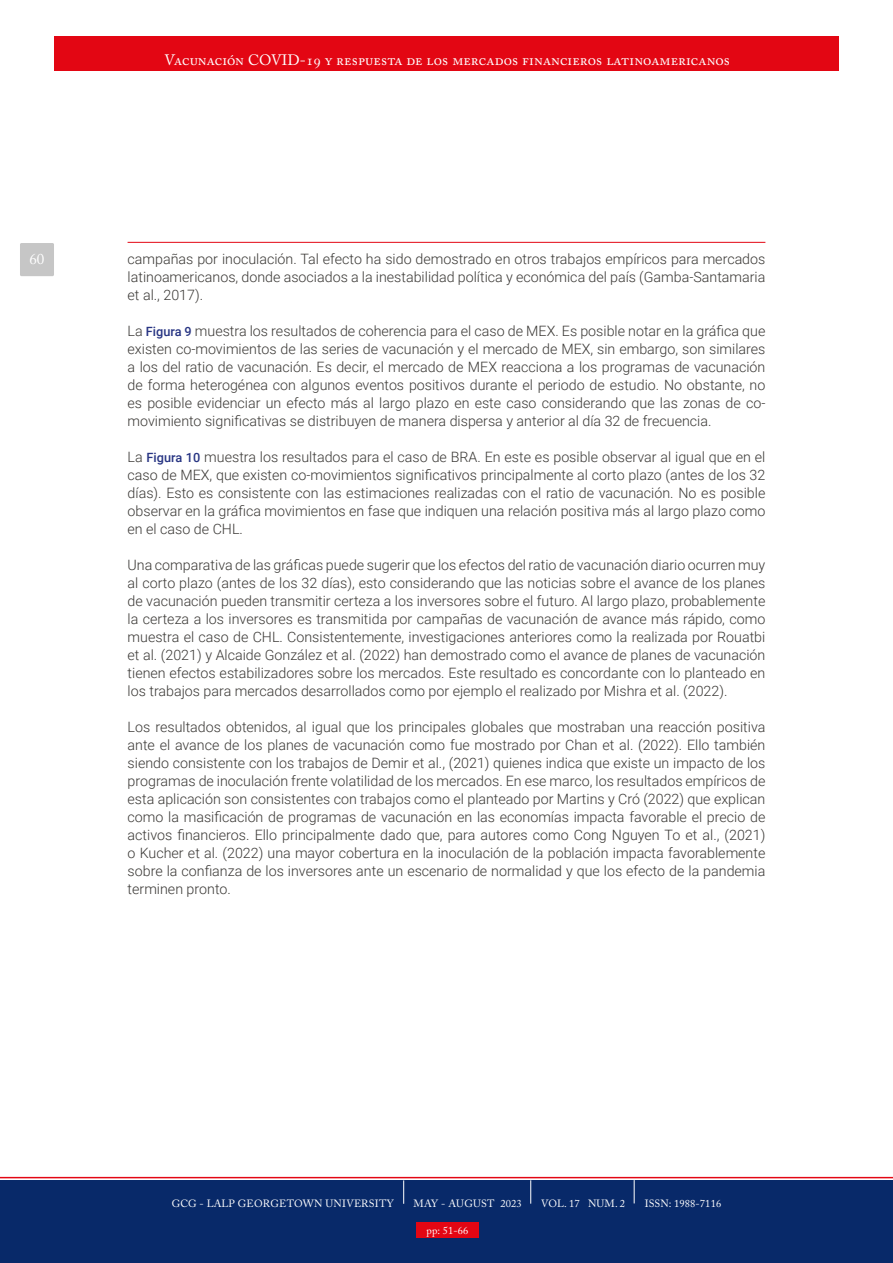
<style>
.page{position:relative;width:893px;height:1263px;background:#fff}
.page>*{position:absolute;margin:0;border:0;box-sizing:border-box;transform-origin:0 0}
.t1{font:15px "Adobe Caslon Pro";letter-spacing:.005em;color:#fff}
.t2{font:300 14.25px/18px "Roboto";color:#3a3835;text-align:justify}
.t3{font:10.5px "Adobe Caslon Pro";letter-spacing:.01em;color:#fff}
.s1{font-weight:500;font-size:12.75px;color:#283583}
</style>
<div class="page">
<div style="left:54px;top:37px;width:785px;height:34px;background:#e30613"></div>
<div style="left:0;top:1180px;width:893px;height:83px;background:#082969"></div>
<div style="left:20px;top:243px;width:34px;height:33px;background:#c6c6c6;border-radius:2px"></div>
<hr style="left:128px;top:242px;width:637px;height:1px;background:#e30613">
<svg style="left:0;top:1177px;width:893px;height:27px"></svg>
<div style="left:416px;top:1222px;width:63px;height:15px;background:#e30613"></div>
<p class="t1" style="left:29px;top:250px;width:16px">60</p>
<p class="t1" style="left:165px;top:51px;width:567px">Vacunación COVID-19 y respuesta de los mercados financieros latinoamericanos</p>
<p class="t2" style="left:128px;top:250px;width:639px">campañas por inoculación. Tal efecto ha sido demostrado en otros trabajos empíricos para mercados latinoamericanos, donde asociados a la inestabilidad política y económica del país (Gamba-Santamaria et al., 2017).</p>
<p class="t2" style="left:128px;top:322px;width:639px">La <span class="s1">Figura 9</span> muestra los resultados de coherencia para el caso de MEX. Es posible notar en la gráfica que existen co-movimientos de las series de vacunación y el mercado de MEX, sin embargo, son similares a los del ratio de vacunación. Es decir, el mercado de MEX reacciona a los programas de vacunación de forma heterogénea con algunos eventos positivos durante el periodo de estudio. No obstante, no es posible evidenciar un efecto más al largo plazo en este caso considerando que las zonas de co&shy;movimiento significativas se distribuyen de manera dispersa y anterior al día 32 de frecuencia.</p>
<p class="t2" style="left:128px;top:448px;width:639px">La <span class="s1">Figura 10</span> muestra los resultados para el caso de BRA. En este es posible observar al igual que en el caso de MEX, que existen co-movimientos significativos principalmente al corto plazo (antes de los 32 días). Esto es consistente con las estimaciones realizadas con el ratio de vacunación. No es posible observar en la gráfica movimientos en fase que indiquen una relación positiva más al largo plazo como en el caso de CHL.</p>
<p class="t2" style="left:128px;top:556px;width:639px">Una comparativa de las gráficas puede sugerir que los efectos del ratio de vacunación diario ocurren muy al corto plazo (antes de los 32 días), esto considerando que las noticias sobre el avance de los planes de vacunación pueden transmitir certeza a los inversores sobre el futuro. Al largo plazo, probablemente la certeza a los inversores es transmitida por campañas de vacunación de avance más rápido, como muestra el caso de CHL. Consistentemente, investigaciones anteriores como la realizada por Rouatbi et al. (2021) y Alcaide González et al. (2022) han demostrado como el avance de planes de vacunación tienen efectos estabilizadores sobre los mercados. Este resultado es concordante con lo planteado en los trabajos para mercados desarrollados como por ejemplo el realizado por Mishra et al. (2022).</p>
<p class="t2" style="left:128px;top:718px;width:639px">Los resultados obtenidos, al igual que los principales globales que mostraban una reacción positiva ante el avance de los planes de vacunación como fue mostrado por Chan et al. (2022). Ello también siendo consistente con los trabajos de Demir et al., (2021) quienes indica que existe un impacto de los programas de inoculación frente volatilidad de los mercados. En ese marco, los resultados empíricos de esta aplicación son consistentes con trabajos como el planteado por Martins y Cró (2022) que explican como la masificación de programas de vacunación en las economías impacta favorable el precio de activos financieros. Ello principalmente dado que, para autores como Cong Nguyen To et al., (2021) o Kucher et al. (2022) una mayor cobertura en la inoculación de la población impacta favorablemente sobre la confianza de los inversores ante un escenario de normalidad y que los efecto de la pandemia terminen pronto.</p>
<p class="t3" style="left:172px;top:1197px;width:224px">GCG - LALP GEORGETOWN UNIVERSITY</p>
<p class="t3" style="left:414px;top:1197px;width:110px">MAY - AUGUST 2023</p>
<p class="t3" style="left:541px;top:1197px;width:85px">VOL. 17 NUM. 2</p>
<p class="t3" style="left:645px;top:1197px;width:78px">ISSN: 1988-7116</p>
<p class="t3" style="left:426px;top:1224px;width:43px">pp: 51-66</p>
</div>
